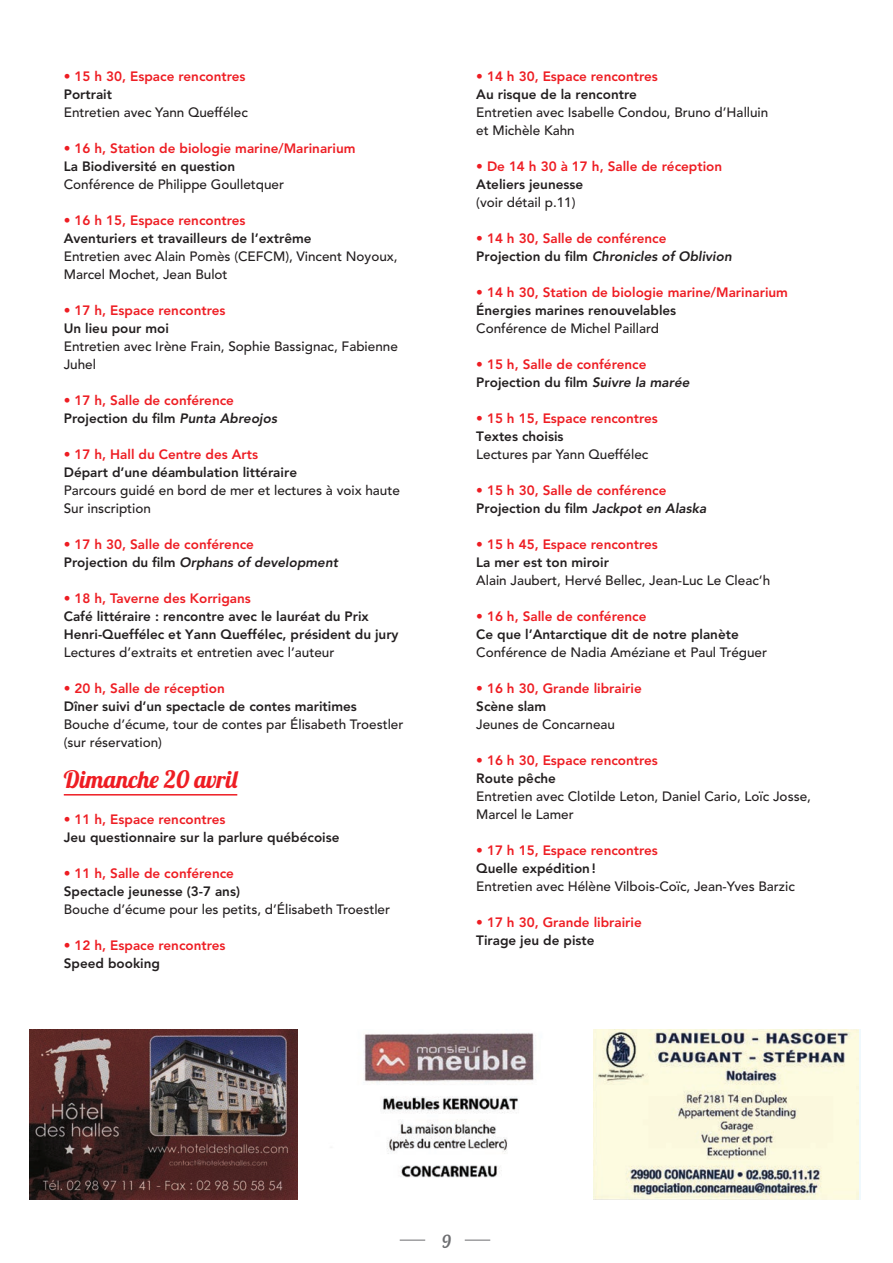
<style>
.page{position:relative;width:893px;height:1263px;background:#fff}
.page>*{position:absolute;margin:0;border:0;box-sizing:border-box;transform-origin:0 0}
.t1{font:24px "Lobster 1.4";color:#ee1d23}
.t2{font:18px "Lobster 1.4";color:#6c6d70}
.t3{font:13.5px/18px "Avenir Mediu 1";color:#231f20}
.t4{font:800 13.5px/18px "Avenir";color:#ee1d23}
.t5{font:13.5px/18px "Avenir Heav 1";color:#231f20}
.s1{font-family:"Avenir";font-weight:800;font-style:italic}
.s2{font-family:"Avenir Heav 1";font-weight:400;color:#231f20}
.s3{font-style:italic;color:#231f20}
</style>
<div class="page">
<hr style="left:64px;top:794px;width:173px;height:1px;background:#ee1d23">
<img style="left:364px;top:1033px;width:172px;height:145px">
<img style="left:593px;top:1029px;width:266px;height:170px">
<svg style="left:400px;top:1240px;width:25px;height:1px"></svg>
<svg style="left:465px;top:1240px;width:25px;height:1px"></svg>
<img style="left:30px;top:1029px;width:268px;height:170px">
<p class="t4" style="left:64px;top:67px;width:183px">• 15 h 30, Espace rencontres</p>
<p class="t5" style="left:64px;top:85px;width:50px">Portrait</p>
<p class="t3" style="left:64px;top:104px;width:186px">Entretien avec Yann Queffélec</p>
<p class="t4" style="left:64px;top:139px;width:293px">• 16 h, Station de biologie marine/Marinarium</p>
<p class="t5" style="left:64px;top:157px;width:173px">La Biodiversité en question</p>
<p class="t3" style="left:64px;top:176px;width:222px">Conférence de Philippe Goulletquer</p>
<p class="t4" style="left:64px;top:211px;width:183px">• 16 h 15, Espace rencontres</p>
<p class="t5" style="left:64px;top:229px;width:249px">Aventuriers et travailleurs de l’extrême</p>
<p class="t3" style="left:64px;top:248px;width:335px">Entretien avec Alain Pomès (CEFCM), Vincent Noyoux,<br>Marcel Mochet, Jean Bulot</p>
<p class="t4" style="left:64px;top:301px;width:163px">• 17 h, Espace rencontres</p>
<p class="t5" style="left:64px;top:319px;width:107px">Un lieu pour moi</p>
<p class="t3" style="left:64px;top:338px;width:336px">Entretien avec Irène Frain, Sophie Bassignac, Fabienne<br>Juhel</p>
<p class="t4" style="left:64px;top:391px;width:172px">• 17 h, Salle de conférence</p>
<p class="t5" style="left:64px;top:409px;width:215px">Projection du film <span class="s1">Punta Abreojos</span></p>
<p class="t4" style="left:64px;top:445px;width:196px">• 17 h, Hall du Centre des Arts</p>
<p class="t5" style="left:64px;top:463px;width:235px">Départ d’une déambulation littéraire</p>
<p class="t3" style="left:64px;top:482px;width:338px">Parcours guidé en bord de mer et lectures à voix haute<br>Sur inscription</p>
<p class="t4" style="left:64px;top:535px;width:276px">• 17 h 30, Salle de conférence<br><span class="s2">Projection du film</span> <span class="s3">Orphans of development</span></p>
<p class="t4" style="left:64px;top:589px;width:189px">• 18 h, Taverne des Korrigans</p>
<p class="t5" style="left:64px;top:607px;width:336px">Café littéraire : rencontre avec le lauréat du Prix<br>Henri-Queffélec et Yann Queffélec, président du jury</p>
<p class="t3" style="left:64px;top:644px;width:272px">Lectures d’extraits et entretien avec l’auteur</p>
<p class="t4" style="left:64px;top:679px;width:162px">• 20 h, Salle de réception</p>
<p class="t5" style="left:64px;top:697px;width:295px">Dîner suivi d’un spectacle de contes maritimes</p>
<p class="t3" style="left:64px;top:716px;width:341px">Bouche d’écume, tour de contes par Élisabeth Troestler (sur réservation)</p>
<h1 class="t1" style="left:64px;top:764px;width:176px">Dimanche 20 avril</h1>
<p class="t4" style="left:64px;top:810px;width:163px">• 11 h, Espace rencontres</p>
<p class="t5" style="left:64px;top:828px;width:277px">Jeu questionnaire sur la parlure québécoise</p>
<p class="t4" style="left:64px;top:864px;width:172px">• 11 h, Salle de conférence</p>
<p class="t5" style="left:64px;top:882px;width:178px">Spectacle jeunesse (3-7 ans)</p>
<p class="t3" style="left:64px;top:900px;width:328px">Bouche d’écume pour les petits, d’Élisabeth Troestler</p>
<p class="t4" style="left:64px;top:936px;width:163px">• 12 h, Espace rencontres</p>
<p class="t5" style="left:64px;top:954px;width:98px">Speed booking</p>
<p class="t4" style="left:476px;top:67px;width:183px">• 14 h 30, Espace rencontres</p>
<p class="t5" style="left:476px;top:85px;width:162px">Au risque de la rencontre</p>
<p class="t3" style="left:476px;top:104px;width:294px">Entretien avec Isabelle Condou, Bruno d’Halluin et Michèle Kahn</p>
<p class="t4" style="left:476px;top:157px;width:247px">• De 14 h 30 à 17 h, Salle de réception</p>
<p class="t5" style="left:476px;top:175px;width:109px">Ateliers jeunesse</p>
<p class="t3" style="left:476px;top:194px;width:101px">(voir détail p.11)</p>
<p class="t4" style="left:476px;top:229px;width:257px">• 14 h 30, Salle de conférence<br><span class="s2">Projection du film</span> <span class="s3">Chronicles of Oblivion</span></p>
<p class="t4" style="left:476px;top:283px;width:313px">• 14 h 30, Station de biologie marine/Marinarium</p>
<p class="t5" style="left:476px;top:301px;width:202px">Énergies marines renouvelables</p>
<p class="t3" style="left:476px;top:320px;width:184px">Conférence de Michel Paillard</p>
<p class="t4" style="left:476px;top:355px;width:172px">• 15 h, Salle de conférence</p>
<p class="t5" style="left:476px;top:373px;width:215px">Projection du film <span class="s1">Suivre la marée</span></p>
<p class="t4" style="left:476px;top:409px;width:183px">• 15 h 15, Espace rencontres</p>
<p class="t5" style="left:476px;top:427px;width:89px">Textes choisis</p>
<p class="t3" style="left:476px;top:446px;width:174px">Lectures par Yann Queffélec</p>
<p class="t4" style="left:476px;top:481px;width:192px">• 15 h 30, Salle de conférence</p>
<p class="t5" style="left:476px;top:499px;width:231px">Projection du film <span class="s1">Jackpot en Alaska</span></p>
<p class="t4" style="left:476px;top:535px;width:183px">• 15 h 45, Espace rencontres</p>
<p class="t5" style="left:476px;top:553px;width:134px">La mer est ton miroir</p>
<p class="t3" style="left:476px;top:572px;width:295px">Alain Jaubert, Hervé Bellec, Jean-Luc Le Cleac‘h</p>
<p class="t4" style="left:476px;top:607px;width:172px">• 16 h, Salle de conférence</p>
<p class="t5" style="left:476px;top:625px;width:264px">Ce que l’Antarctique dit de notre planète</p>
<p class="t3" style="left:476px;top:644px;width:292px">Conférence de Nadia Améziane et Paul Tréguer</p>
<p class="t4" style="left:476px;top:679px;width:167px">• 16 h 30, Grande librairie</p>
<p class="t5" style="left:476px;top:697px;width:71px">Scène slam</p>
<p class="t3" style="left:476px;top:716px;width:140px">Jeunes de Concarneau</p>
<p class="t4" style="left:476px;top:751px;width:183px">• 16 h 30, Espace rencontres</p>
<p class="t5" style="left:476px;top:769px;width:81px">Route pêche</p>
<p class="t3" style="left:476px;top:788px;width:336px">Entretien avec Clotilde Leton, Daniel Cario, Loïc Josse,<br>Marcel le Lamer</p>
<p class="t4" style="left:476px;top:841px;width:183px">• 17 h 15, Espace rencontres</p>
<p class="t5" style="left:476px;top:859px;width:121px">Quelle expédition !</p>
<p class="t3" style="left:476px;top:878px;width:320px">Entretien avec Hélène Vilbois-Coïc, Jean-Yves Barzic</p>
<p class="t4" style="left:476px;top:913px;width:167px">• 17 h 30, Grande librairie</p>
<p class="t5" style="left:476px;top:931px;width:120px">Tirage jeu de piste</p>
<h2 class="t2" style="left:442px;top:1230px;width:10px">9</h2>
</div>
